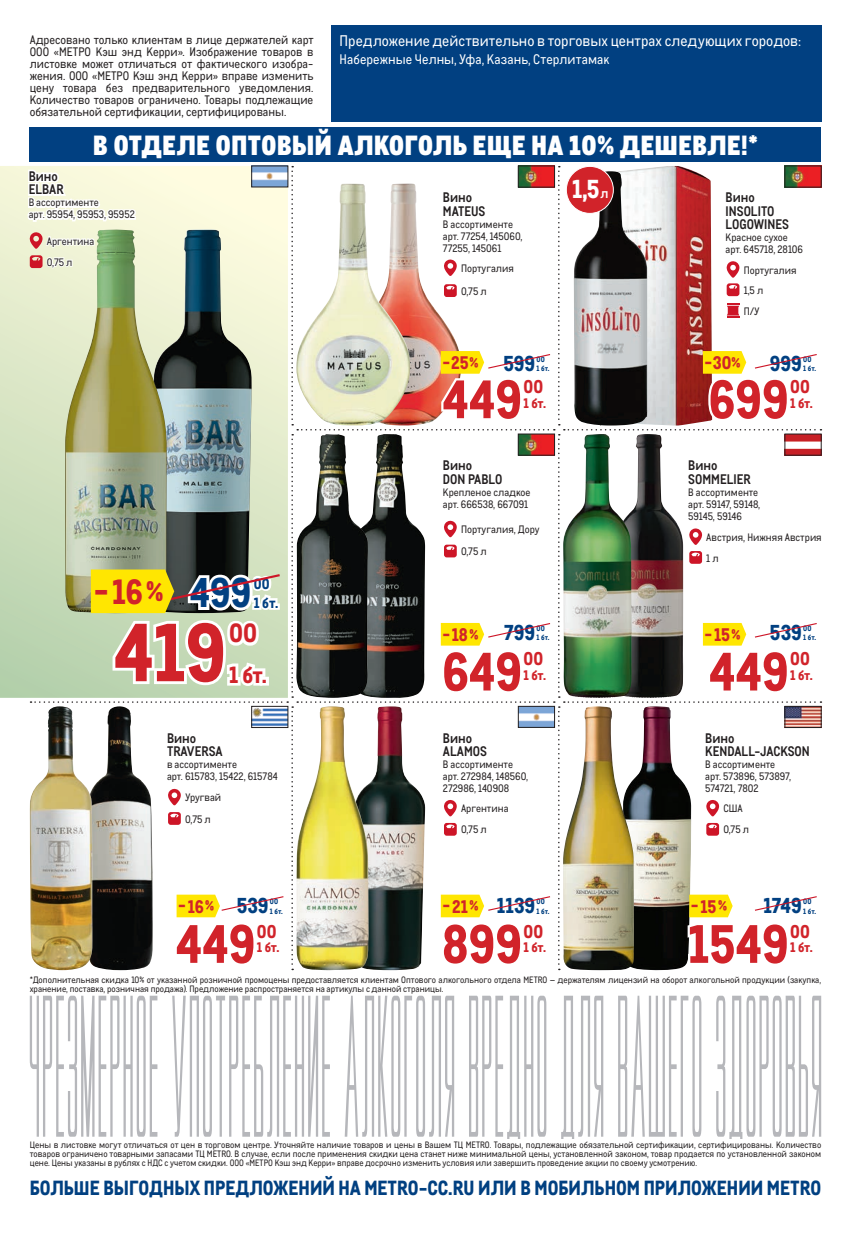
<style>
.page{position:relative;width:851px;height:1234px;background:#fff}
.page>*{position:absolute;margin:0;border:0;box-sizing:border-box;transform-origin:0 0}
.t1{font:800 79.95px "CA Metro";color:#d1232a}
.t2{font:800 52.5px "CA Metro";color:#d1232a}
.t3{font:800 34.05px "CA Metro";color:#d1232a}
.t4{font:900 27px "CA Metro";letter-spacing:.025em;color:#fff}
.t5{font:800 25.65px "CA Metro";color:#d1232a}
.t6{font:800 25.35px "CA Metro";color:#fff}
.t7{font:800 22.8px "CA Metro";color:#d1232a}
.t8{font:800 21px "CA Metro";color:#014081}
.t9{font:800 19.95px "CA Metro";color:#014081}
.t10{font:800 18px "CA Metro";color:#d1232a}
.t11{font:800 17.7px "CA Metro";color:#d1232a}
.t12{font:15px "CA Metro";color:#fff}
.t13{font:800 14.4px "CA Metro";color:#014081}
.t14{font:700 13.5px/13.5px "CA Metro";color:#231f20}
.t15{font:13.5px "CA Metro";letter-spacing:.005em;color:#fff}
.t16{font:800 13.5px "CA Metro";letter-spacing:-.025em;color:#d1232a}
.t17{font:12px/12px "CA Metro";color:#231f20;text-align:justify}
.t18{font:10.5px/12px "CA Metro";color:#231f20}
.t19{font:9px/9px "CA Metro";color:#231f20}
.t20{font:800 7.5px "CA Metro";letter-spacing:.025em;color:#014081}
.s1{font-weight:700;font-size:13.5px}
.s2{font-size:15px}
.s3{font-size:21px;color:#014081}
.s4{font-size:28.95px}
.s5{font-size:40.35px;color:#014081}
.s6{font-size:17.7px;color:#d1232a}
.s7{font-size:15px;color:#d1232a}
</style>
<div class="page">
<svg style="left:30px;top:995px;width:791px;height:143px"></svg>
<div style="left:30px;top:128px;width:791px;height:34px;background:#014081"></div>
<svg style="left:0;top:166px;width:26px;height:531px"></svg>
<img style="left:26px;top:166px;width:796px;height:803px">
<div style="left:331px;top:26px;width:490px;height:96px;background:#014081"></div>
<p class="t17" style="left:30px;top:33px;width:285px">Адресовано только клиентам в лице держателей карт ООО «МЕТРО Кэш энд Керри». Изображение товаров в листовке может отличаться от фактического изобра&shy;жения. ООО «МЕТРО Кэш энд Керри» вправе изменить цену товара без предварительного уведомления.<br>Количество товаров ограничено. Товары подлежащие обязательной сертификации, сертифицированы.</p>
<h3 class="t12" style="left:339px;top:30px;width:463px">Предложение действительно в торговых центрах следующих городов:</h3>
<h3 class="t15" style="left:339px;top:49px;width:271px">Набережные Челны, Уфа, Казань, Стерлитамак</h3>
<h3 class="t4" style="left:93px;top:122px;width:666px">В ОТДЕЛЕ ОПТОВЫЙ АЛКОГОЛЬ ЕЩЕ НА 10% ДЕШЕВЛЕ!*</h3>
<h3 class="t14" style="left:29px;top:168px;width:36px">Вино<br>ELBAR</h3>
<p class="t18" style="left:29px;top:196px;width:108px">В ассортименте<br>арт. 95954, 95953, 95952</p>
<h3 class="t14" style="left:443px;top:189px;width:44px">Вино<br>MATEUS</h3>
<p class="t18" style="left:443px;top:217px;width:81px">В ассортименте арт. 77254, 145060,<br>77255, 145061</p>
<p class="t18" style="left:47px;top:234px;width:49px">Аргентина</p>
<h3 class="t6" style="left:572px;top:168px;width:38px">1,5<span class="s1">л</span></h3>
<h3 class="t14" style="left:725px;top:189px;width:65px">Вино<br>INSOLITO<br>LOGOWINES</h3>
<p class="t18" style="left:725px;top:231px;width:79px">Красное сухое арт. 645718, 28106</p>
<p class="t18" style="left:47px;top:255px;width:27px">0,75 л</p>
<p class="t18" style="left:461px;top:262px;width:54px">Португалия</p>
<p class="t18" style="left:743px;top:263px;width:54px">Португалия</p>
<p class="t18" style="left:461px;top:284px;width:27px">0,75 л</p>
<p class="t18" style="left:743px;top:284px;width:21px">1,5 л</p>
<p class="t18" style="left:743px;top:304px;width:17px">П/У</p>
<h3 class="t11" style="left:442px;top:348px;width:94px">-25<span class="s2">%</span> <span class="s3">599</span></h3>
<p class="t20" style="left:536px;top:362px;width:15px">1 бт.</p>
<p class="t20" style="left:536px;top:352px;width:10px">00</p>
<h3 class="t11" style="left:704px;top:348px;width:38px">-30 <span class="s2">%</span></h3>
<h3 class="t8" style="left:769px;top:346px;width:34px">999</h3>
<p class="t20" style="left:803px;top:362px;width:15px">1 бт.</p>
<p class="t20" style="left:803px;top:352px;width:10px">00</p>
<h2 class="t2" style="left:442px;top:356px;width:81px">449</h2>
<h3 class="t10" style="left:523px;top:371px;width:21px">00</h3>
<h3 class="t16" style="left:523px;top:391px;width:24px">1 бт.</h3>
<h2 class="t2" style="left:708px;top:356px;width:82px">699</h2>
<h3 class="t10" style="left:790px;top:371px;width:21px">00</h3>
<h3 class="t16" style="left:790px;top:391px;width:24px">1 бт.</h3>
<h3 class="t14" style="left:443px;top:457px;width:61px">Вино<br>DON PABLO</h3>
<p class="t18" style="left:443px;top:485px;width:89px">Крепленое сладкое арт. 666538, 667091</p>
<h3 class="t14" style="left:688px;top:457px;width:64px">Вино<br>SOMMELIER</h3>
<p class="t18" style="left:688px;top:485px;width:74px">В ассортименте арт. 59147, 59148,<br>59145, 59146</p>
<p class="t18" style="left:461px;top:523px;width:80px">Португалия, Дору</p>
<p class="t18" style="left:706px;top:530px;width:117px">Австрия, Нижняя Австрия</p>
<p class="t18" style="left:461px;top:545px;width:27px">0,75 л</p>
<p class="t18" style="left:706px;top:551px;width:14px">1 л</p>
<h3 class="t3" style="left:94px;top:564px;width:159px">-16<span class="s4">%</span> <span class="s5">499</span></h3>
<h3 class="t13" style="left:254px;top:571px;width:17px">00</h3>
<h3 class="t13" style="left:254px;top:590px;width:26px">1 бт.</h3>
<h1 class="t1" style="left:114px;top:586px;width:114px">419</h1>
<h3 class="t5" style="left:229px;top:612px;width:29px">00</h3>
<h3 class="t7" style="left:229px;top:655px;width:40px">1 бт.</h3>
<h3 class="t11" style="left:442px;top:620px;width:94px">- 18 <span class="s2">%</span> <span class="s3">799</span></h3>
<p class="t20" style="left:536px;top:631px;width:15px">1 бт.</p>
<p class="t20" style="left:536px;top:621px;width:10px">00</p>
<h3 class="t11" style="left:704px;top:620px;width:38px">- 15 <span class="s2">%</span></h3>
<h3 class="t8" style="left:769px;top:615px;width:33px">539</h3>
<p class="t20" style="left:803px;top:631px;width:15px">1 бт.</p>
<p class="t20" style="left:803px;top:621px;width:10px">00</p>
<h2 class="t2" style="left:442px;top:628px;width:82px">649</h2>
<h3 class="t10" style="left:523px;top:644px;width:21px">00</h3>
<h3 class="t16" style="left:523px;top:663px;width:24px">1 бт.</h3>
<h2 class="t2" style="left:708px;top:628px;width:81px">449</h2>
<h3 class="t10" style="left:790px;top:644px;width:21px">00</h3>
<h3 class="t16" style="left:790px;top:663px;width:24px">1 бт.</h3>
<h3 class="t14" style="left:167px;top:729px;width:57px">Вино<br>TRAVERSA</h3>
<p class="t18" style="left:167px;top:757px;width:112px">в ассортименте<br>арт. 615783, 15422, 615784</p>
<p class="t18" style="left:185px;top:790px;width:38px">Уругвай</p>
<p class="t18" style="left:185px;top:812px;width:27px">0,75 л</p>
<h3 class="t14" style="left:443px;top:729px;width:46px">Вино<br>ALAMOS</h3>
<p class="t18" style="left:443px;top:757px;width:87px">В ассортименте арт. 272984, 148560,<br>272986, 140908</p>
<p class="t18" style="left:461px;top:802px;width:49px">Аргентина</p>
<p class="t18" style="left:461px;top:823px;width:27px">0,75 л</p>
<h3 class="t14" style="left:705px;top:729px;width:106px">Вино<br>KENDALL-JACKSON</h3>
<p class="t18" style="left:705px;top:757px;width:87px">В ассортименте арт. 573896, 573897,<br>574721, 7802</p>
<p class="t18" style="left:723px;top:802px;width:21px">США</p>
<p class="t18" style="left:723px;top:823px;width:27px">0,75 л</p>
<h3 class="t11" style="left:178px;top:891px;width:92px">- 16 <span class="s2">%</span> <span class="s3">539</span></h3>
<p class="t20" style="left:270px;top:904px;width:15px">1 бт.</p>
<p class="t20" style="left:270px;top:894px;width:10px">00</p>
<h3 class="t8" style="left:442px;top:888px;width:94px"><span class="s6">- 21</span> <span class="s7">%</span> 1139</h3>
<p class="t20" style="left:536px;top:904px;width:15px">1 бт.</p>
<p class="t20" style="left:536px;top:894px;width:10px">00</p>
<h3 class="t11" style="left:690px;top:891px;width:38px">- 15 <span class="s2">%</span></h3>
<h3 class="t8" style="left:763px;top:888px;width:40px">1749</h3>
<p class="t20" style="left:803px;top:904px;width:15px">1 бт.</p>
<p class="t20" style="left:803px;top:894px;width:10px">00</p>
<h2 class="t2" style="left:176px;top:900px;width:81px">449</h2>
<h3 class="t10" style="left:257px;top:916px;width:21px">00</h3>
<h3 class="t16" style="left:257px;top:936px;width:24px">1 бт.</h3>
<h2 class="t2" style="left:442px;top:900px;width:82px">899</h2>
<h3 class="t10" style="left:523px;top:916px;width:21px">00</h3>
<h3 class="t16" style="left:523px;top:936px;width:24px">1 бт.</h3>
<h2 class="t2" style="left:688px;top:900px;width:102px">1549</h2>
<h3 class="t10" style="left:790px;top:916px;width:21px">00</h3>
<h3 class="t16" style="left:790px;top:936px;width:24px">1 бт.</h3>
<p class="t19" style="left:30px;top:974px;width:792px">*Дополнительная скидка 10% от указанной розничной промоцены предоставляется клиентам Оптового алкогольного отдела МЕТRО – держателям лицензий на оборот алкогольной продукции (закупка, хранение, поставка, розничная продажа). Предложение распространяется на артикулы с данной страницы.</p>
<p class="t19" style="left:30px;top:1139px;width:792px;text-align:justify">Цены в листовке могут отличаться от цен в торговом центре. Уточняйте наличие товаров и цены в Вашем ТЦ МЕТRО. Товары, подлежащие обязательной сертификации, сертифицированы. Количество товаров ограничено товарными запасами ТЦ METRO. В случае, если после применения скидки цена станет ниже минимальной цены, установленной законом, товар продается по установленной законом цене. Цены указаны в рублях с НДС с учетом скидки. ООО «МЕТРО Кэш энд Керри» вправе досрочно изменить условия или завершить проведение акции по своему усмотрению.</p>
<h3 class="t9" style="left:30px;top:1171px;width:792px">БОЛЬШЕ ВЫГОДНЫХ ПРЕДЛОЖЕНИЙ НА METRO-CC.RU ИЛИ В МОБИЛЬНОМ ПРИЛОЖЕНИИ METRO</h3>
</div>
